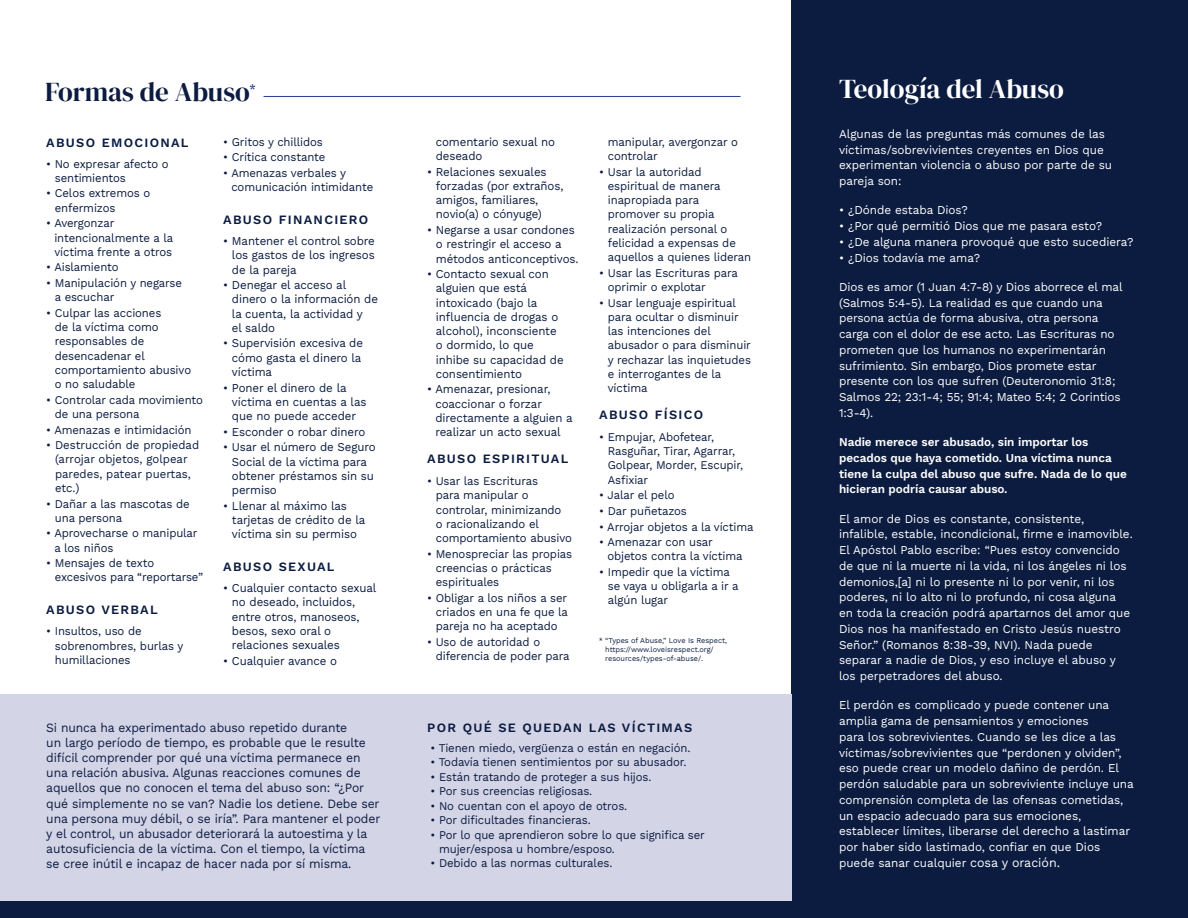
<style>
.page{position:relative;width:1188px;height:918px;background:#fff}
.page>*{position:absolute;margin:0;border:0;box-sizing:border-box;transform-origin:0 0}
.t1{font:27px "DM Serif Display";color:#fff}
.t2{font:27px "DM Serif Display";color:#0b1c40}
.t3{font:600 12.75px "Work Sans";letter-spacing:.1em;color:#0b1c40}
.t4{font:12.6px/15.1px "Work Sans";letter-spacing:-.01em;color:#0b1c40;scale:.96 1}
.t5{font:12px/15.8px "Work Sans";letter-spacing:-.005em;color:#fff}
.t6{font:12px/14.2px "Work Sans";letter-spacing:-.01em;color:#0b1c40;scale:.96 1}
.t7{font:600 12px/15.8px "Work Sans";letter-spacing:-.005em;color:#fff}
.t8{font:11.85px/14.2px "Work Sans";letter-spacing:-.01em;color:#0b1c40;scale:.96 1}
.t9{font:7.5px/9px "Work Sans";letter-spacing:-.005em;color:#0b1c40}
.s1{font-size:12.75px}
</style>
<div class="page">
<div style="left:792px;top:0;width:396px;height:918px;background:#0b1c40"></div>
<div style="left:0;top:695px;width:792px;height:223px;background:#d4d4e7"></div>
<hr style="left:264px;top:96px;width:477px;height:1px;background:#253f8e">
<div style="left:0;top:902px;width:1188px;height:16px;background:#0b1c40"></div>
<h1 class="t2" style="left:45px;top:81px;width:212px">Formas de Abuso<sup>*</sup></h1>
<p class="t3" style="left:46px;top:135px;width:144px">ABUSO EMOCIONAL</p>
<p class="t8" style="left:55px;top:157px;width:120px;text-indent:-9px">• No expresar afecto o sentimientos</p>
<p class="t8" style="left:55px;top:187px;width:101px;text-indent:-9px">• Celos extremos o enfermizos</p>
<p class="t8" style="left:54px;top:217px;width:125px;text-indent:-8px">• Avergonzar intencionalmente a la víctima frente a otros</p>
<p class="t8" style="left:46px;top:261px;width:77px">• Aislamiento</p>
<p class="t8" style="left:55px;top:277px;width:134px;text-indent:-9px">• Manipulación y negarse a escuchar</p>
<p class="t8" style="left:55px;top:307px;width:144px;text-indent:-9px">• Culpar las acciones<br>de la víctima como responsables de desencadenar el comportamiento abusivo o no saludable</p>
<p class="t8" style="left:55px;top:393px;width:156px;text-indent:-9px">• Controlar cada movimiento de una persona</p>
<p class="t8" style="left:46px;top:423px;width:153px">• Amenazas e intimidación</p>
<p class="t8" style="left:55px;top:439px;width:152px;text-indent:-9px">• Destrucción de propiedad (arrojar objetos, golpear paredes, patear puertas, etc.)</p>
<p class="t8" style="left:55px;top:497px;width:142px;text-indent:-9px">• Dañar a las mascotas de una persona</p>
<p class="t8" style="left:54px;top:527px;width:151px;text-indent:-8px">• Aprovecharse o manipular a los niños</p>
<p class="t8" style="left:55px;top:557px;width:156px;text-indent:-9px">• Mensajes de texto excesivos para “reportarse”</p>
<p class="t3" style="left:46px;top:603px;width:113px">ABUSO VERBAL</p>
<p class="t8" style="left:55px;top:625px;width:135px;text-indent:-9px">• Insultos, uso de sobrenombres, burlas y humillaciones</p>
<p class="t8" style="left:223px;top:135px;width:105px">• Gritos y chillidos</p>
<p class="t8" style="left:223px;top:151px;width:108px">• Crítica constante</p>
<p class="t8" style="left:231px;top:167px;width:149px;text-indent:-8px">• Amenazas verbales y comunicación intimidante</p>
<p class="t3" style="left:223px;top:213px;width:146px">ABUSO FINANCIERO</p>
<p class="t6" style="left:232px;top:235px;width:150px;text-align:justify;text-indent:-9px">• Mantener el control sobre los gastos de los ingresos de la pareja</p>
<p class="t6" style="left:232px;top:279px;width:154px;text-indent:-9px">• Denegar el acceso al dinero o la información de la cuenta, la actividad y<br>el saldo</p>
<p class="t6" style="left:232px;top:337px;width:138px;text-indent:-9px">• Supervisión excesiva de cómo gasta el dinero la víctima</p>
<p class="t6" style="left:232px;top:381px;width:142px;text-indent:-9px">• Poner el dinero de la víctima en cuentas a las que no puede acceder</p>
<p class="t6" style="left:223px;top:425px;width:150px">• Esconder o robar dinero</p>
<p class="t6" style="left:232px;top:441px;width:151px;text-indent:-9px">• Usar el número de Seguro<br>Social de la víctima para obtener préstamos sin su permiso</p>
<p class="t6" style="left:232px;top:499px;width:140px;text-indent:-9px">• Llenar al máximo las tarjetas de crédito de la víctima sin su permiso</p>
<p class="t3" style="left:223px;top:560px;width:113px">ABUSO SEXUAL</p>
<p class="t6" style="left:232px;top:582px;width:152px;text-indent:-9px">• Cualquier contacto sexual no deseado, incluidos, entre otros, manoseos, besos, sexo oral o relaciones sexuales</p>
<p class="t6" style="left:223px;top:654px;width:120px">• Cualquier avance o</p>
<p class="t4" style="left:46px;top:721px;width:349px">Si nunca ha experimentado abuso repetido durante<br>un largo período de tiempo, es probable que le resulte difícil comprender por qué una víctima permanece en una relación abusiva. Algunas reacciones comunes de aquellos que no conocen el tema del abuso son: “¿Por qué simplemente no se van? Nadie los detiene. Debe ser una persona muy débil, o se iría”. Para mantener el poder y el control, un abusador deteriorará la autoestima y la autosuficiencia de la víctima. Con el tiempo, la víctima se cree inútil e incapaz de hacer nada por sí misma.</p>
<p class="t6" style="left:436px;top:136px;width:126px">comentario sexual no deseado</p>
<p class="t6" style="left:436px;top:165px;width:134px;text-indent:-9px">• Relaciones sexuales forzadas (por extraños, amigos, familiares, novio(a) o cónyuge)</p>
<p class="t6" style="left:436px;top:224px;width:150px;text-indent:-9px">• Negarse a usar condones o restringir el acceso a métodos anticonceptivos.</p>
<p class="t6" style="left:436px;top:268px;width:135px;text-indent:-9px">• Contacto sexual con alguien que está intoxicado (bajo la influencia de drogas o alcohol), inconsciente o dormido, lo que inhibe su capacidad de consentimiento</p>
<p class="t6" style="left:435px;top:383px;width:145px;text-indent:-8px">• Amenazar, presionar, coaccionar o forzar directamente a alguien a realizar un acto sexual</p>
<p class="t3" style="left:427px;top:452px;width:143px">ABUSO ESPIRITUAL</p>
<p class="t8" style="left:436px;top:475px;width:144px;text-indent:-9px">• Usar las Escrituras<br>para manipular o controlar, minimizando<br>o racionalizando el comportamiento abusivo</p>
<p class="t8" style="left:436px;top:548px;width:144px;text-indent:-9px">• Menospreciar las propias creencias o prácticas espirituales</p>
<p class="t8" style="left:436px;top:592px;width:139px;text-align:justify;text-indent:-9px">• Obligar a los niños a ser criados en una fe que la pareja no ha aceptado</p>
<p class="t8" style="left:436px;top:636px;width:141px;text-indent:-9px">• Uso de autoridad o diferencia de poder para</p>
<p class="t8" style="left:608px;top:135px;width:137px">manipular, avergonzar o controlar</p>
<p class="t8" style="left:608px;top:165px;width:151px;text-indent:-9px">• Usar la autoridad espiritual de manera inapropiada para promover su propia realización personal o felicidad a expensas de aquellos a quienes lideran</p>
<p class="t8" style="left:608px;top:266px;width:137px;text-indent:-9px">• Usar las Escrituras para oprimir o explotar</p>
<p class="t8" style="left:608px;top:296px;width:151px;text-indent:-9px">• Usar lenguaje espiritual para ocultar o disminuir las intenciones del abusador o para disminuir y rechazar las inquietudes e interrogantes de la víctima</p>
<p class="t3" style="left:599px;top:408px;width:105px">ABUSO FÍSICO</p>
<p class="t8" style="left:608px;top:431px;width:143px;text-indent:-9px">• Empujar, Abofetear,<br>Rasguñar, Tirar, Agarrar,<br>Golpear, Morder, Escupir,<br>Asfixiar</p>
<p class="t8" style="left:599px;top:489px;width:80px">• Jalar el pelo</p>
<p class="t8" style="left:599px;top:505px;width:93px">• Dar puñetazos</p>
<p class="t8" style="left:599px;top:520px;width:162px">• Arrojar objetos a la víctima</p>
<p class="t8" style="left:607px;top:536px;width:142px;text-indent:-8px">• Amenazar con usar objetos contra la víctima</p>
<p class="t8" style="left:608px;top:566px;width:138px;text-indent:-9px">• Impedir que la víctima se vaya u obligarla a ir a algún lugar</p>
<p class="t9" style="left:605px;top:636px;width:123px;text-indent:-7px">* “Types of Abuse,” Love Is Respect, https://www.loveisrespect.org/ resources/types-of-abuse/.</p>
<p class="t3" style="left:427px;top:720px;width:267px">POR QUÉ SE QUEDAN LAS VÍCTIMAS</p>
<p class="t8" style="left:431px;top:742px;width:272px">• Tienen miedo, vergüenza o están en negación.</p>
<p class="t8" style="left:431px;top:756px;width:268px">• Todavía tienen sentimientos por su abusador.</p>
<p class="t8" style="left:431px;top:770px;width:232px">• Están tratando de proteger a sus hijos.</p>
<p class="t8" style="left:431px;top:785px;width:170px">• Por sus creencias religiosas.</p>
<p class="t8" style="left:431px;top:799px;width:206px">• No cuentan con el apoyo de otros.</p>
<p class="t8" style="left:431px;top:813px;width:168px">• Por dificultades financieras.</p>
<p class="t8" style="left:439px;top:827px;width:278px;text-indent:-9px">• Por lo que aprendieron sobre lo que significa ser mujer/esposa u hombre/esposo.</p>
<p class="t8" style="left:431px;top:857px;width:191px">• Debido a las normas culturales.</p>
<h1 class="t1" style="left:839px;top:78px;width:226px">Teología del Abuso</h1>
<p class="t5" style="left:839px;top:127px;width:275px">Algunas de las preguntas más comunes de las víctimas/sobrevivientes creyentes en Dios que experimentan violencia o abuso por parte de su pareja son:</p>
<p class="t5" style="left:839px;top:203px;width:130px">• ¿Dónde estaba Dios?</p>
<p class="t5" style="left:839px;top:219px;width:265px">• ¿Por qué permitió Dios que me pasara esto?</p>
<p class="t5" style="left:839px;top:235px;width:296px">• ¿De alguna manera provoqué que esto sucediera?</p>
<p class="t5" style="left:839px;top:251px;width:142px">• ¿Dios todavía me ama?</p>
<p class="t5" style="left:839px;top:280px;width:285px">Dios es amor (1 Juan 4:7-8) y Dios aborrece el mal (Salmos 5:4-5). La realidad es que cuando una persona actúa de forma abusiva, otra persona carga con el dolor de ese acto. Las Escrituras no prometen que los humanos no experimentarán sufrimiento. Sin embargo, Dios promete estar presente con los que sufren (Deuteronomio 31:8; Salmos 22; 23:1-4; 55; 91:4; Mateo 5:4; 2 Corintios 1:3-4).</p>
<p class="t7" style="left:839px;top:434px;width:289px">Nadie merece ser abusado, sin importar los pecados que haya cometido. Una víctima nunca tiene la culpa del abuso que sufre. Nada de lo que hicieran podría causar abuso.</p>
<p class="t5" style="left:839px;top:512px;width:295px">El amor de Dios es constante, consistente, infalible, estable, incondicional, firme e inamovible.<br>El Apóstol Pablo escribe: “Pues estoy convencido de que ni la muerte ni la vida, ni los ángeles ni los demonios,[a] ni lo presente ni lo por venir, ni los poderes, ni lo alto ni lo profundo, ni cosa alguna en toda la creación podrá apartarnos del amor que Dios nos ha manifestado en Cristo Jesús nuestro Señor.” (Romanos 8:38-39, NVI). Nada puede separar a nadie de Dios, y eso incluye el abuso y los perpetradores del abuso.</p>
<p class="t5" style="left:839px;top:698px;width:296px">El perdón es complicado y puede contener una amplia gama de pensamientos y emociones<br>para los sobrevivientes. Cuando se les dice a las víctimas/sobrevivientes que “perdonen y olviden”, eso puede crear un modelo dañino de perdón. El perdón saludable para un sobreviviente incluye una comprensión completa de las ofensas cometidas, un espacio adecuado para sus emociones, establecer límites, liberarse del derecho a lastimar por haber sido lastimado, confiar en que Dios puede sanar cualquier <span class="s1">cosa y oración.</span></p>
</div>
